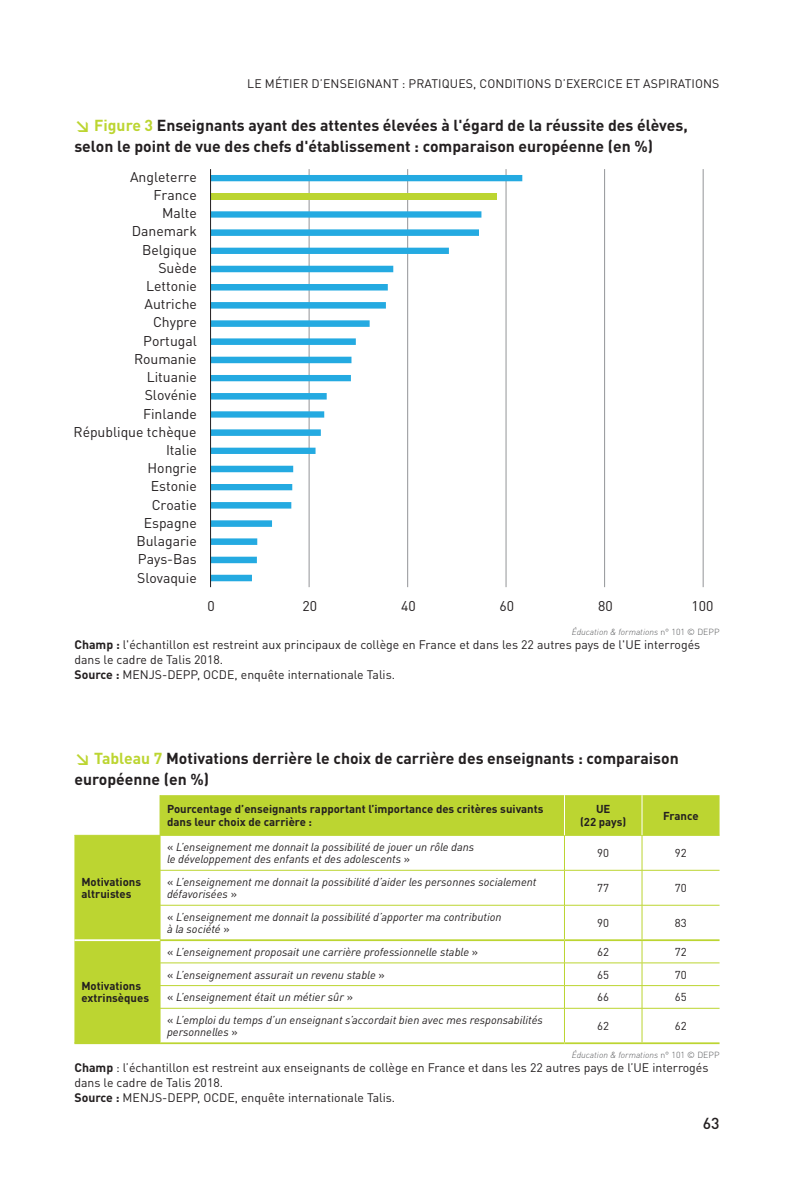
<style>
.page{position:relative;width:794px;height:1191px;background:#fff}
.page>*{position:absolute;margin:0;border:0;box-sizing:border-box;transform-origin:0 0}
.t1{font:700 15.75px/21px "DINOT";color:#231f20}
.t2{font:500 15.75px "DINOT";color:#231f20}
.t3{font:14px "DINOT";letter-spacing:-.005em;color:#231f20}
.Courant{font:12.25px/14.7px "DINOT";color:#231f20}
.Titre_courant__droit{font:12.25px "DINOT";letter-spacing:.01em;color:#231f20}
.Courant-2{font:italic 11.38px/12.2px "DINOT";color:#231f20}
.Courant-3{font:700 11.38px/12.2px "DINOT";color:#231f20}
.Courant-4{font:11.38px "DINOT";color:#231f20}
.t4{font:italic 300 8.75px "DINOT";color:#57585a}
.s1{color:#bcd531}
.s2{font-style:normal}
.s3{font-weight:700}
</style>
<div class="page">
<hr style="left:703px;top:169px;width:1px;height:418px;background:#939598">
<hr style="left:604px;top:169px;width:1px;height:418px;background:#939598">
<hr style="left:506px;top:169px;width:1px;height:418px;background:#939598">
<hr style="left:407px;top:169px;width:1px;height:418px;background:#939598">
<hr style="left:309px;top:169px;width:1px;height:418px;background:#939598">
<svg style="left:211px;top:175px;width:311px;height:406px"></svg>
<hr style="left:210px;top:169px;width:1px;height:418px;background:#231f20">
<svg style="left:74px;top:795px;width:645px;height:247px"></svg>
<hr style="left:160px;top:795px;width:1px;height:40px;background:#bcd531">
<hr style="left:74px;top:835px;width:86px;height:1px;background:#bcd531">
<hr style="left:160px;top:835px;width:404px;height:1px;background:#bcd531">
<hr style="left:160px;top:835px;width:1px;height:35px;background:#bcd531">
<hr style="left:564px;top:835px;width:78px;height:1px;background:#bcd531">
<hr style="left:564px;top:835px;width:1px;height:35px;background:#bcd531">
<hr style="left:642px;top:835px;width:77px;height:1px;background:#bcd531">
<hr style="left:641px;top:835px;width:1px;height:35px;background:#bcd531">
<hr style="left:160px;top:870px;width:404px;height:1px;background:#bcd531">
<hr style="left:160px;top:870px;width:1px;height:35px;background:#bcd531">
<hr style="left:564px;top:870px;width:78px;height:1px;background:#bcd531">
<hr style="left:564px;top:870px;width:1px;height:35px;background:#bcd531">
<hr style="left:642px;top:870px;width:77px;height:1px;background:#bcd531">
<hr style="left:641px;top:870px;width:1px;height:35px;background:#bcd531">
<hr style="left:160px;top:905px;width:404px;height:1px;background:#bcd531">
<hr style="left:160px;top:905px;width:1px;height:35px;background:#bcd531">
<hr style="left:564px;top:905px;width:78px;height:1px;background:#bcd531">
<hr style="left:564px;top:905px;width:1px;height:34px;background:#bcd531">
<hr style="left:642px;top:905px;width:77px;height:1px;background:#bcd531">
<hr style="left:641px;top:905px;width:1px;height:34px;background:#bcd531">
<hr style="left:160px;top:962px;width:404px;height:1px;background:#bcd531">
<hr style="left:564px;top:962px;width:78px;height:1px;background:#bcd531">
<hr style="left:642px;top:962px;width:77px;height:1px;background:#bcd531">
<hr style="left:160px;top:985px;width:404px;height:1px;background:#bcd531">
<svg style="left:160px;top:941px;width:1px;height:67px"></svg>
<hr style="left:564px;top:985px;width:78px;height:1px;background:#bcd531">
<svg style="left:564px;top:941px;width:1px;height:67px"></svg>
<hr style="left:642px;top:985px;width:77px;height:1px;background:#bcd531">
<svg style="left:641px;top:941px;width:1px;height:67px"></svg>
<hr style="left:160px;top:1008px;width:404px;height:1px;background:#bcd531">
<hr style="left:160px;top:1008px;width:1px;height:34px;background:#bcd531">
<hr style="left:564px;top:1008px;width:78px;height:1px;background:#bcd531">
<hr style="left:564px;top:1008px;width:1px;height:34px;background:#bcd531">
<hr style="left:642px;top:1008px;width:77px;height:1px;background:#bcd531">
<hr style="left:641px;top:1008px;width:1px;height:34px;background:#bcd531">
<hr style="left:564px;top:795px;width:1px;height:40px;background:#fff">
<hr style="left:641px;top:795px;width:1px;height:40px;background:#fff">
<hr style="left:160px;top:939px;width:404px;height:2px;background:#bcd531">
<hr style="left:564px;top:939px;width:78px;height:2px;background:#bcd531">
<hr style="left:642px;top:939px;width:77px;height:2px;background:#bcd531">
<hr style="left:74px;top:1042px;width:86px;height:2px;background:#bcd531">
<hr style="left:160px;top:1042px;width:404px;height:2px;background:#bcd531">
<hr style="left:564px;top:1042px;width:78px;height:2px;background:#bcd531">
<hr style="left:642px;top:1042px;width:77px;height:2px;background:#bcd531">
<hr style="left:74px;top:939px;width:86px;height:2px;background:#fff">
<p class="Titre_courant__droit" style="left:247px;top:75px;width:474px">LE MÉTIER D’ENSEIGNANT : PRATIQUES, CONDITIONS D’EXERCICE ET ASPIRATIONS</p>
<p class="t1" style="left:74px;top:114px;width:615px"><span class="s1">↘ Figure 3</span> Enseignants ayant des attentes élevées à l'égard de la réussite des élèves, selon le point de vue des chefs d'établissement : comparaison européenne (en %)</p>
<p class="t3" style="left:130px;top:168px;width:68px">Angleterre</p>
<p class="t3" style="left:153px;top:186px;width:45px">France</p>
<p class="t3" style="left:162px;top:204px;width:36px">Malte</p>
<p class="t3" style="left:132px;top:222px;width:66px">Danemark</p>
<p class="t3" style="left:142px;top:241px;width:56px">Belgique</p>
<p class="t3" style="left:158px;top:259px;width:40px">Suède</p>
<p class="t3" style="left:146px;top:277px;width:52px">Lettonie</p>
<p class="t3" style="left:144px;top:295px;width:54px">Autriche</p>
<p class="t3" style="left:153px;top:314px;width:45px">Chypre</p>
<p class="t3" style="left:143px;top:332px;width:55px">Portugal</p>
<p class="t3" style="left:134px;top:350px;width:64px">Roumanie</p>
<p class="t3" style="left:147px;top:368px;width:52px">Lituanie</p>
<p class="t3" style="left:145px;top:386px;width:54px">Slovénie</p>
<p class="t3" style="left:143px;top:405px;width:55px">Finlande</p>
<p class="t3" style="left:74px;top:423px;width:125px">République tchèque</p>
<p class="t3" style="left:166px;top:441px;width:32px">Italie</p>
<p class="t3" style="left:148px;top:459px;width:51px">Hongrie</p>
<p class="t3" style="left:151px;top:477px;width:48px">Estonie</p>
<p class="t3" style="left:152px;top:496px;width:47px">Croatie</p>
<p class="t3" style="left:144px;top:514px;width:55px">Espagne</p>
<p class="t3" style="left:136px;top:532px;width:62px">Bulagarie</p>
<p class="t3" style="left:138px;top:550px;width:60px">Pays-Bas</p>
<p class="t3" style="left:137px;top:569px;width:61px">Slovaquie</p>
<p class="t3" style="left:207px;top:597px;width:9px">0</p>
<p class="t3" style="left:303px;top:597px;width:16px">20</p>
<p class="t3" style="left:401px;top:597px;width:16px">40</p>
<p class="t3" style="left:499px;top:597px;width:16px">60</p>
<p class="t3" style="left:598px;top:597px;width:16px">80</p>
<p class="t3" style="left:691px;top:597px;width:23px">100</p>
<p class="t4" style="left:572px;top:626px;width:149px">Éducation &amp; formations <span class="s2">n° 101 © DEPP</span></p>
<p class="Courant" style="left:74px;top:637px;width:627px"><span class="s3">Champ :</span> l'échantillon est restreint aux principaux de collège en France et dans les 22 autres pays de l'UE interrogés dans le cadre de Talis 2018.</p>
<p class="Courant" style="left:74px;top:667px;width:322px"><span class="s3">Source :</span> MENJS-DEPP, OCDE, enquête internationale Talis.</p>
<p class="t1" style="left:74px;top:747px;width:606px"><span class="s1">↘ Tableau 7</span> Motivations derrière le choix de carrière des enseignants : comparaison européenne (en %)</p>
<p class="Courant-3" style="left:167px;top:803px;width:378px">Pourcentage d’enseignants rapportant l’importance des critères suivants dans leur choix de carrière :</p>
<p class="Courant-3" style="left:580px;top:803px;width:48px;text-align:center">UE<br>(22 pays)</p>
<p class="Courant-3" style="left:663px;top:809px;width:37px">France</p>
<p class="Courant-3" style="left:81px;top:875px;width:61px">Motivations altruistes</p>
<p class="Courant-2" style="left:167px;top:840px;width:309px"><span class="s2">«</span> L’enseignement me donnait la possibilité de jouer un rôle dans le développement des enfants et des adolescents <span class="s2">»</span></p>
<p class="Courant-4" style="left:597px;top:846px;width:13px">90</p>
<p class="Courant-4" style="left:675px;top:846px;width:13px">92</p>
<p class="Courant-2" style="left:167px;top:875px;width:371px"><span class="s2">«</span> L’enseignement me donnait la possibilité d’aider les personnes socialement défavorisées <span class="s2">»</span></p>
<p class="Courant-4" style="left:597px;top:881px;width:13px">77</p>
<p class="Courant-4" style="left:675px;top:881px;width:13px">70</p>
<p class="Courant-2" style="left:167px;top:910px;width:336px"><span class="s2">«</span> L’enseignement me donnait la possibilité d’apporter ma contribution à la société <span class="s2">»</span></p>
<p class="Courant-4" style="left:597px;top:916px;width:13px">90</p>
<p class="Courant-4" style="left:675px;top:916px;width:13px">83</p>
<p class="Courant-2" style="left:167px;top:945px;width:313px"><span class="s2">«</span> L’enseignement proposait une carrière professionnelle stable <span class="s2">»</span></p>
<p class="Courant-4" style="left:597px;top:944px;width:13px">62</p>
<p class="Courant-4" style="left:675px;top:944px;width:13px">72</p>
<p class="Courant-2" style="left:167px;top:968px;width:219px"><span class="s2">«</span> L’enseignement assurait un revenu stable <span class="s2">»</span></p>
<p class="Courant-4" style="left:597px;top:967px;width:13px">65</p>
<p class="Courant-4" style="left:675px;top:967px;width:13px">70</p>
<p class="Courant-2" style="left:167px;top:991px;width:187px"><span class="s2">«</span> L’enseignement était un métier sûr <span class="s2">»</span></p>
<p class="Courant-4" style="left:597px;top:990px;width:13px">66</p>
<p class="Courant-4" style="left:675px;top:990px;width:13px">65</p>
<p class="Courant-2" style="left:167px;top:1013px;width:377px"><span class="s2">«</span> L’emploi du temps d’un enseignant s’accordait bien avec mes responsabilités personnelles <span class="s2">»</span></p>
<p class="Courant-4" style="left:597px;top:1019px;width:13px">62</p>
<p class="Courant-4" style="left:675px;top:1019px;width:13px">62</p>
<p class="t4" style="left:572px;top:1049px;width:149px">Éducation &amp; formations <span class="s2">n° 101 © DEPP</span></p>
<p class="Courant" style="left:74px;top:1060px;width:635px"><span class="s3">Champ</span> : l’échantillon est restreint aux enseignants de collège en France et dans les 22 autres pays de l’UE interrogés dans le cadre de Talis 2018.</p>
<p class="Courant" style="left:74px;top:1089px;width:322px"><span class="s3">Source :</span> MENJS-DEPP, OCDE, enquête internationale Talis.</p>
<p class="Courant-3" style="left:81px;top:979px;width:69px">Motivations extrinsèques</p>
<p class="t2" style="left:703px;top:1112px;width:18px">63</p>
</div>
